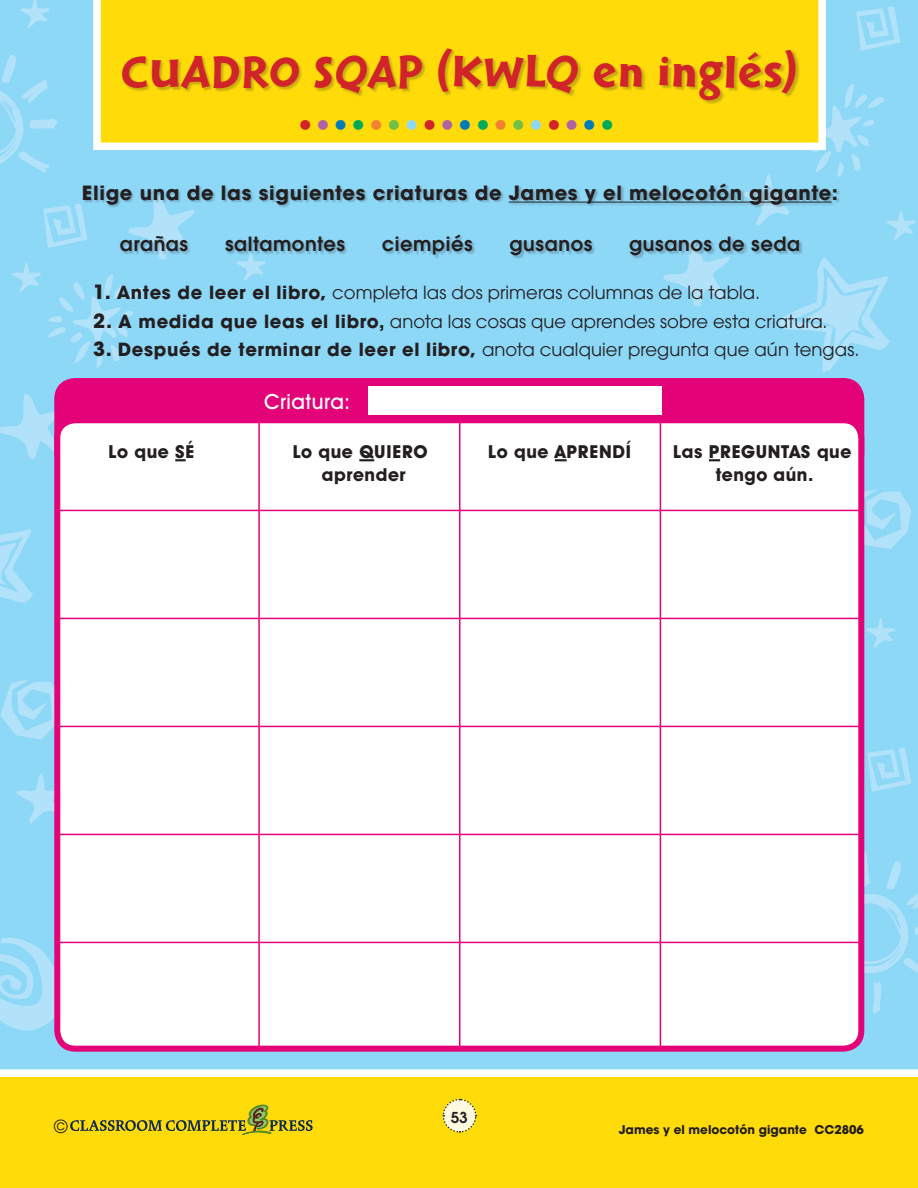
<style>
.page{position:relative;width:918px;height:1188px;background:#fff}
.page>*{position:absolute;margin:0;border:0;box-sizing:border-box;transform-origin:0 0}
.TG_Main_Header{font:46.5px "Cal Sans Heavy KA";letter-spacing:.04em;color:#d1232a}
.t1{font:700 42px "Futura";color:#d1232a}
.TG_Main_Header-2{font:500 21px "Avant Garde IT Cby BT";letter-spacing:.02em;color:#fff}
.TG_Main_Header-3{font:700 19.5px "ITC Avant Garde Std";letter-spacing:.035em;color:#231f20}
.TG_Main_Header-4{font:600 19.5px "Avant Garde";letter-spacing:.03em;color:#231f20}
.TG_Main_Header-5{font:18px "Avant Garde";letter-spacing:.005em;color:#231f20}
.TG_Main_Header-6{font:700 18px "Avant Garde IT Cby BT";letter-spacing:.03em;color:#231f20}
.t2{font:600 15px "Avant Garde";color:#231f20}
.t3{font:700 12px "Avant Garde";color:#231f20}
.s1{color:#af63a5}
.s2{color:#007bba}
.s3{color:#00aa56}
.s4{color:#f48032}
.s5{color:#71bf44}
.s6{color:#8dd7f7}
.s7{font-family:"ITC Avant Garde Std";font-weight:700;font-size:19.5px}
.s8{font-family:"ITC Avant Garde Std";font-weight:700}
.s9{font-family:"Avant Garde IT Cby BT";font-weight:700}
</style>
<div class="page">
<div style="left:0;top:1078px;width:918px;height:110px;background:#ffdb0a"></div>
<svg style="left:442px;top:1098px;width:35px;height:35px"></svg>
<svg style="left:70px;top:1105px;width:243px;height:30px"></svg>
<div style="left:0;top:0;width:918px;height:1070px;background:#8dd7f7"></div>
<svg style="left:16px;top:773px;width:38px;height:51px"></svg>
<svg style="left:864px;top:851px;width:54px;height:162px"></svg>
<svg style="left:0;top:934px;width:54px;height:98px"></svg>
<svg style="left:236px;top:259px;width:32px;height:22px"></svg>
<svg style="left:779px;top:257px;width:111px;height:115px"></svg>
<svg style="left:864px;top:489px;width:47px;height:61px"></svg>
<svg style="left:663px;top:259px;width:71px;height:47px"></svg>
<svg style="left:0;top:679px;width:54px;height:61px"></svg>
<svg style="left:0;top:394px;width:54px;height:65px"></svg>
<svg style="left:867px;top:748px;width:44px;height:44px"></svg>
<svg style="left:866px;top:618px;width:32px;height:30px"></svg>
<svg style="left:856px;top:7px;width:44px;height:44px"></svg>
<svg style="left:20px;top:0;width:32px;height:28px"></svg>
<svg style="left:743px;top:84px;width:175px;height:156px"></svg>
<svg style="left:12px;top:194px;width:187px;height:174px"></svg>
<svg style="left:0;top:55px;width:57px;height:118px"></svg>
<svg style="left:0;top:529px;width:33px;height:74px"></svg>
<div style="left:57px;top:381px;width:804px;height:90px;background:#e40278;border-radius:18px"></div>
<div style="left:54px;top:378px;width:810px;height:96px;border:6px solid #e40278;border-radius:18px"></div>
<svg style="left:93px;top:0;width:733px;height:150px"></svg>
<div style="left:123px;top:49px;width:677px;height:55px;background:#231f20;opacity:.25"></div>
<div style="left:84px;top:184px;width:756px;height:75px;background:#231f20;opacity:.25"></div>
<hr style="left:509px;top:202px;width:323px;height:1px;background:#231f20">
<div style="left:57px;top:420px;width:804px;height:629px;background:#fff;border-radius:18px"></div>
<div style="left:54px;top:417px;width:810px;height:635px;border:6px solid #e40278;border-radius:18px"></div>
<svg style="left:175px;top:459px;width:11px;height:2px"></svg>
<svg style="left:359px;top:459px;width:15px;height:2px"></svg>
<svg style="left:555px;top:459px;width:12px;height:2px"></svg>
<svg style="left:709px;top:459px;width:11px;height:2px"></svg>
<hr style="left:258px;top:418px;width:2px;height:631px;background:#e40278">
<hr style="left:459px;top:418px;width:1px;height:631px;background:#e40278">
<hr style="left:660px;top:418px;width:1px;height:631px;background:#e40278">
<hr style="left:58px;top:510px;width:804px;height:1px;background:#e40278">
<hr style="left:58px;top:618px;width:804px;height:1px;background:#e40278">
<hr style="left:58px;top:726px;width:804px;height:1px;background:#e40278">
<hr style="left:58px;top:834px;width:804px;height:1px;background:#e40278">
<hr style="left:58px;top:942px;width:804px;height:1px;background:#e40278">
<div style="left:368px;top:387px;width:294px;height:28px;background:#fff"></div>
<p class="TG_Main_Header" style="left:121px;top:45px;width:678px">CUADRO SQAP (KWLQ en inglés)</p>
<p class="t1" style="left:298px;top:86px;width:318px">.<span class="s1">.</span><span class="s2">.</span><span class="s3">.</span><span class="s4">.</span><span class="s5">.</span><span class="s6">.</span>.<span class="s1">.</span><span class="s2">.</span><span class="s3">.</span><span class="s4">.</span><span class="s5">.</span><span class="s6">.</span>.<span class="s1">.</span><span class="s2">.</span><span class="s3">.</span></p>
<p class="TG_Main_Header-3" style="left:82px;top:180px;width:757px">Elige una de las siguientes criaturas de James y el melocotón gigante:</p>
<p class="TG_Main_Header-4" style="left:120px;top:231px;width:70px">arañas</p>
<p class="TG_Main_Header-4" style="left:225px;top:231px;width:122px">saltamontes</p>
<p class="TG_Main_Header-4" style="left:382px;top:231px;width:92px">ciempiés</p>
<p class="TG_Main_Header-4" style="left:510px;top:231px;width:84px">gusanos</p>
<p class="TG_Main_Header-4" style="left:629px;top:231px;width:172px">gusanos de seda</p>
<p class="TG_Main_Header-5" style="left:93px;top:282px;width:668px"><span class="s7">1.</span> <span class="s8">Antes de leer el libro,</span> completa las dos primeras columnas de la tabla.</p>
<p class="TG_Main_Header-5" style="left:93px;top:310px;width:736px"><span class="s7">2.</span> <span class="s8">A medida que leas el libro</span><span class="s9">,</span> anota las cosas que aprendes sobre esta criatura.</p>
<p class="TG_Main_Header-5" style="left:93px;top:339px;width:768px"><span class="s7">3.</span> <span class="s8">Después de terminar de leer el libro,</span> anota cualquier pregunta que aún tengas.</p>
<p class="TG_Main_Header-2" style="left:264px;top:389px;width:88px">Criatura:</p>
<p class="TG_Main_Header-6" style="left:109px;top:441px;width:87px">Lo que SÉ</p>
<p class="TG_Main_Header-6" style="left:293px;top:441px;width:136px">Lo que QUIERO</p>
<p class="TG_Main_Header-6" style="left:488px;top:441px;width:144px">Lo que APRENDÍ</p>
<p class="TG_Main_Header-6" style="left:673px;top:441px;width:180px">Las PREGUNTAS que</p>
<p class="TG_Main_Header-6" style="left:322px;top:464px;width:85px">aprender</p>
<p class="TG_Main_Header-6" style="left:716px;top:464px;width:99px">tengo aún.</p>
<p class="t2" style="left:451px;top:1107px;width:18px">53</p>
<p class="TG_Main_Header-5" style="left:54px;top:1115px;width:15px">©</p>
<p class="t3" style="left:619px;top:1122px;width:247px">James y el melocotón gigante CC2806</p>
</div>
